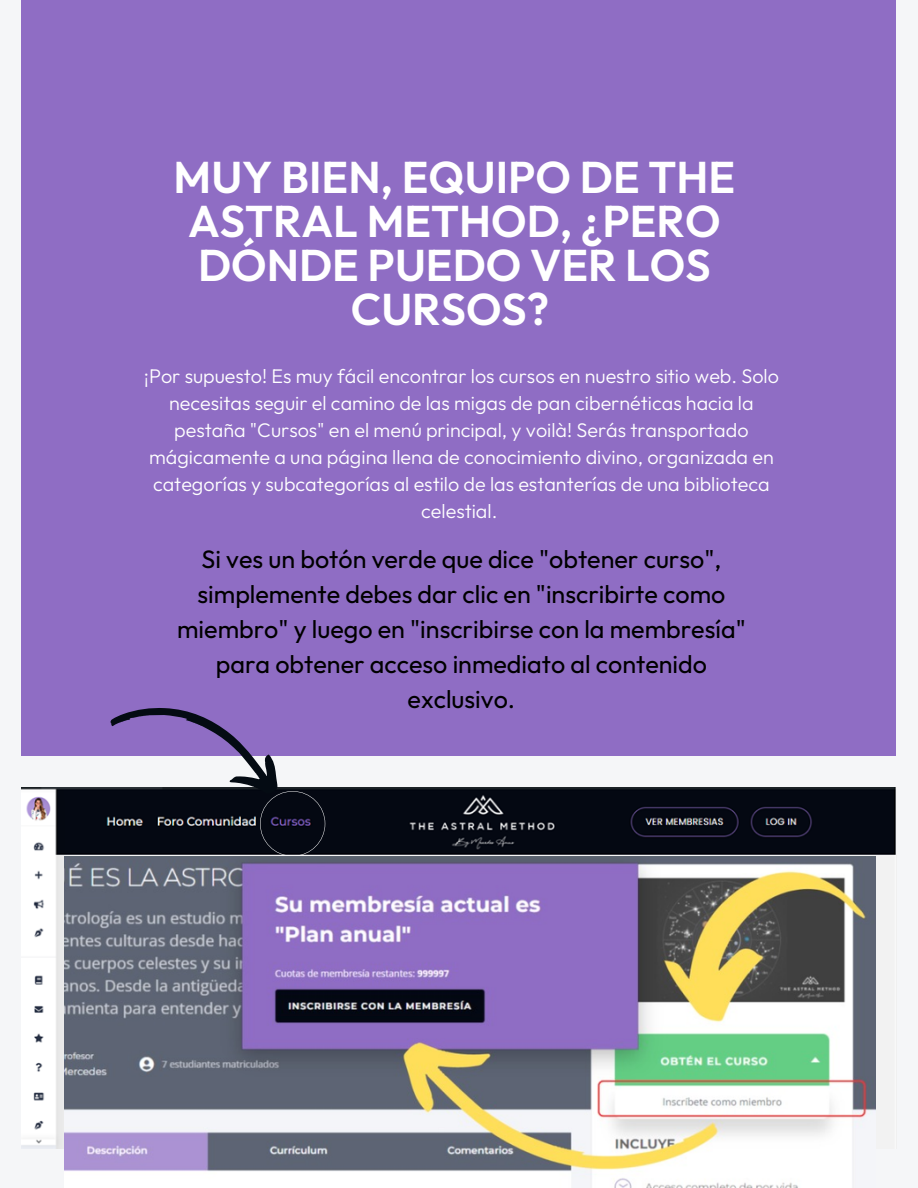
<style>
.page{position:relative;width:918px;height:1188px;background:#f5f6f8}
.page>*{position:absolute;margin:0;border:0;box-sizing:border-box;transform-origin:0 0}
.t1{font:600 44.4px/43.8px "Outfit";color:#fff;text-align:center}
.t2{font:25.05px/34.8px "Outfit";color:#000;text-align:center}
.t3{font:300 19.8px/27px "Outfit";color:#fff;text-align:center}
</style>
<div class="page">
<div style="left:21px;top:0;width:874px;height:755px;background:#8f6dc4"></div>
<img style="left:21px;top:787px;width:875px;height:362px">
<svg style="left:108px;top:708px;width:217px;height:148px"></svg>
<img style="left:65px;top:856px;width:811px;height:332px">
<h1 class="t1" style="left:174px;top:155px;width:563px">MUY BIEN, EQUIPO DE THE<br>ASTRAL METHOD, ¿PERO<br>DÓNDE PUEDO VER LOS<br>CURSOS?</h1>
<p class="t3" style="left:144px;top:362px;width:637px">¡Por supuesto! Es muy fácil encontrar los cursos en nuestro sitio web. Solo necesitas seguir el camino de las migas de pan cibernéticas hacia la pestaña "Cursos" en el menú principal, y voilà! Serás transportado mágicamente a una página llena de conocimiento divino, organizada en categorías y subcategorías al estilo de las estanterías de una biblioteca celestial.</p>
<p class="t2" style="left:177px;top:541px;width:570px">Si ves un botón verde que dice "obtener curso", simplemente debes dar clic en "inscribirte como miembro" y luego en "inscribirse con la membresía" para obtener acceso inmediato al contenido exclusivo.</p>
</div>
